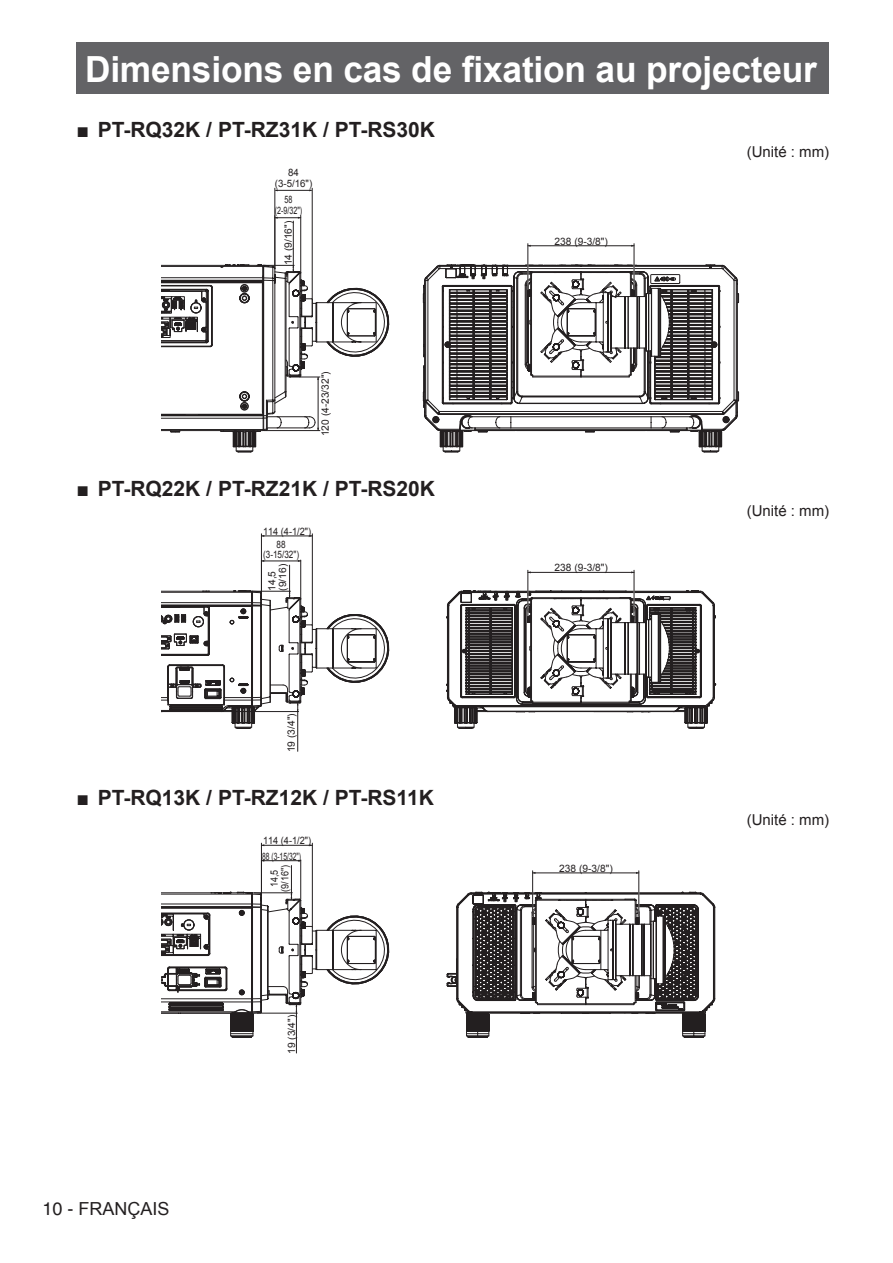
<style>
.page{position:relative;width:893px;height:1263px;background:#fff}
.page>*{position:absolute;margin:0;border:0;box-sizing:border-box;transform-origin:0 0}
.t1{font:700 36px "Arial";letter-spacing:-.005em;color:#fff}
.t2{font:700 21px "Arial";color:#231f20}
.t3{font:18px "Arial";color:#231f20}
.t4{font:15px "Arial";color:#231f20}
.t5{font:10.2px/10.5px "Arial";color:#231f20}
.t6{font:10.2px "Arial";color:#231f20;scale:.9 1}
.t7{font:10.2px/10.5px "Arial";color:#231f20;text-align:center;scale:.8 1}
.t8{font:10.2px "Arial";color:#231f20;scale:.66 1}
.t9{font:10.2px/10.5px "Arial";color:#231f20;text-align:center;scale:.95 1}
.t10{font:10.2px/10.5px "Arial";color:#231f20;text-align:center;scale:.7 1}
.t11{font:10.2px/10.5px "Arial";color:#231f20;text-align:center;scale:.88 1}
.s1{font-family:"Helvetica"}
</style>
<div class="page">
<div style="left:77px;top:43px;width:752px;height:51px;background:#636366"></div>
<svg style="left:423px;top:265px;width:316px;height:187px"></svg>
<hr style="left:300px;top:216px;width:1px;height:56px;background:#231f20">
<hr style="left:293px;top:221px;width:1px;height:51px;background:#231f20">
<hr style="left:276px;top:190px;width:35px;height:1px;background:#231f20">
<hr style="left:275px;top:188px;width:1px;height:80px;background:#231f20">
<hr style="left:312px;top:188px;width:1px;height:128px;background:#231f20">
<hr style="left:634px;top:244px;width:1px;height:45px;background:#231f20">
<hr style="left:527px;top:244px;width:1px;height:45px;background:#fff">
<hr style="left:528px;top:244px;width:1px;height:45px;background:#231f20">
<svg style="left:275px;top:217px;width:26px;height:2px"></svg>
<hr style="left:528px;top:245px;width:106px;height:1px;background:#231f20">
<svg style="left:162px;top:265px;width:228px;height:187px"></svg>
<svg style="left:447px;top:590px;width:269px;height:139px"></svg>
<hr style="left:634px;top:570px;width:1px;height:46px;background:#231f20">
<hr style="left:527px;top:570px;width:1px;height:46px;background:#fff">
<hr style="left:528px;top:570px;width:1px;height:46px;background:#231f20">
<hr style="left:261px;top:561px;width:40px;height:1px;background:#231f20">
<hr style="left:300px;top:560px;width:1px;height:39px;background:#231f20">
<hr style="left:297px;top:703px;width:1px;height:48px;background:#231f20">
<hr style="left:289px;top:565px;width:1px;height:33px;background:#231f20">
<hr style="left:261px;top:536px;width:51px;height:1px;background:#231f20">
<hr style="left:312px;top:534px;width:1px;height:91px;background:#231f20">
<hr style="left:261px;top:534px;width:1px;height:62px;background:#231f20">
<hr style="left:528px;top:572px;width:106px;height:1px;background:#231f20">
<svg style="left:162px;top:590px;width:228px;height:139px"></svg>
<svg style="left:447px;top:892px;width:268px;height:145px"></svg>
<hr style="left:638px;top:871px;width:1px;height:45px;background:#fff">
<hr style="left:639px;top:871px;width:1px;height:45px;background:#231f20">
<hr style="left:532px;top:871px;width:1px;height:45px;background:#231f20">
<hr style="left:533px;top:873px;width:106px;height:1px;background:#231f20">
<hr style="left:261px;top:860px;width:40px;height:1px;background:#231f20">
<hr style="left:300px;top:860px;width:1px;height:39px;background:#231f20">
<hr style="left:261px;top:845px;width:51px;height:1px;background:#231f20">
<hr style="left:312px;top:843px;width:1px;height:83px;background:#231f20">
<hr style="left:261px;top:843px;width:1px;height:49px;background:#231f20">
<hr style="left:291px;top:865px;width:1px;height:34px;background:#231f20">
<hr style="left:296px;top:1005px;width:1px;height:48px;background:#231f20">
<svg style="left:162px;top:892px;width:228px;height:145px"></svg>
<h1 class="t1" style="left:85px;top:46px;width:733px">Dimensions en cas de fixation au projecteur</h1>
<p class="t2" style="left:77px;top:116px;width:360px">■ PT-RQ32K / PT-RZ31K / PT-RS30K</p>
<p class="t4" style="left:747px;top:142px;width:84px">(Unité : mm)</p>
<p class="t9" style="left:275px;top:168px;width:41px">84 (3-5/16")</p>
<p class="t10" style="left:275px;top:195px;width:41px">58 (2-9/32")</p>
<p class="t5" style="left:283px;top:265px;width:46px;rotate:-90deg">14 (9/16")</p>
<p class="t5" style="left:320px;top:436px;width:66px;rotate:-90deg">120 (4-23/32")</p>
<p class="t2" style="left:77px;top:474px;width:360px">■ PT-RQ22K / PT-RZ21K / PT-RS20K</p>
<p class="t6" style="left:263px;top:525px;width:55px">114 (4-1/2")</p>
<p class="t5" style="left:267px;top:591px;width:28px;rotate:-90deg">14,5 (9/16)</p>
<p class="t7" style="left:263px;top:539px;width:47px">88 (3-15/32")</p>
<p class="t5" style="left:286px;top:752px;width:40px;rotate:-90deg">19 (3/4")</p>
<p class="t2" style="left:77px;top:784px;width:359px">■ PT-RQ13K / PT-RZ12K / PT-RS11K</p>
<p class="t6" style="left:263px;top:834px;width:55px">114 (4-1/2")</p>
<p class="t11" style="left:269px;top:891px;width:32px;rotate:-90deg">14,5 (9/16")</p>
<p class="t8" style="left:262px;top:849px;width:61px">88 (3-15/32")</p>
<p class="t3" style="left:43px;top:1196px;width:129px"><span class="s1">10 -</span> FRANÇAIS</p>
<p class="t5" style="left:286px;top:1054px;width:40px;rotate:-90deg">19 (3/4")</p>
<p class="t5" style="left:554px;top:236px;width:55px">238 (9-3/8")</p>
<p class="t5" style="left:554px;top:562px;width:55px">238 (9-3/8")</p>
<p class="t5" style="left:559px;top:863px;width:55px">238 (9-3/8")</p>
<p class="t4" style="left:747px;top:501px;width:84px">(Unité : mm)</p>
<p class="t4" style="left:747px;top:810px;width:84px">(Unité : mm)</p>
</div>
